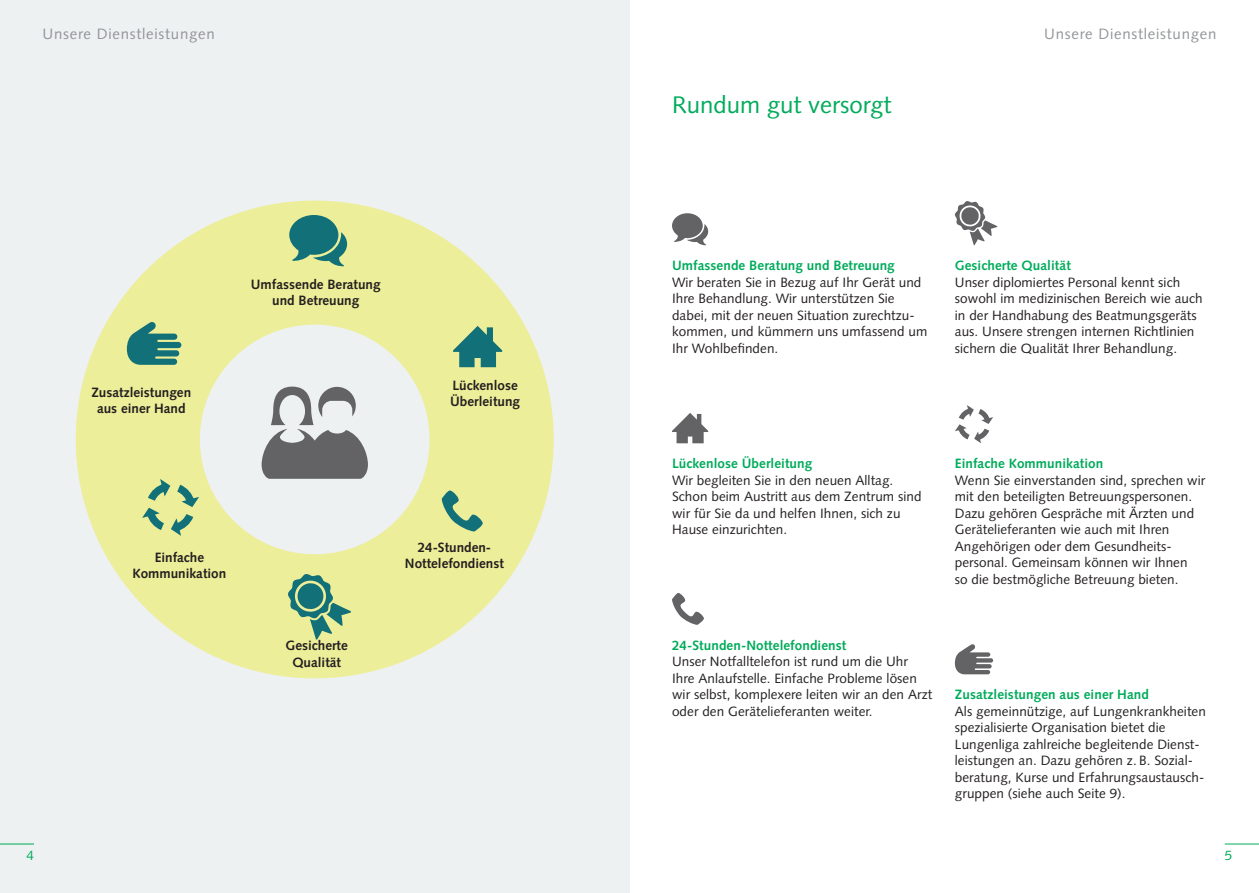
<style>
.page{position:relative;width:1259px;height:893px;background:#fff}
.page>*{position:absolute;margin:0;border:0;box-sizing:border-box;transform-origin:0 0}
._2_head_16pt_roman{font:24px "Syntax";color:#00ab5b}
._1_kopfzeile_innen_1{font:15px "Syntax";letter-spacing:.05em;color:#939598}
._4_copy_ohne_einzug{font:13.5px/16.5px "Syntax";letter-spacing:.005em;color:#231f20}
._4_head_copy_9_pt{font:700 13.5px "Syntax";letter-spacing:.005em;color:#00ab5b}
.t1{font:700 13.5px/16.2px "Syntax";color:#231f20;text-align:center}
._8_pagina{font:13.5px "Syntax";color:#00ab5b}
</style>
<div class="page">
<hr style="left:1224px;top:844px;width:35px;height:1px;background:#00ab5b">
<div style="left:0;top:0;width:629px;height:893px;background:#edf1f2"></div>
<svg style="left:672px;top:213px;width:36px;height:32px"></svg>
<svg style="left:672px;top:413px;width:36px;height:30px"></svg>
<svg style="left:672px;top:593px;width:32px;height:32px"></svg>
<svg style="left:954px;top:201px;width:44px;height:45px"></svg>
<svg style="left:955px;top:405px;width:38px;height:38px"></svg>
<svg style="left:955px;top:644px;width:38px;height:30px"></svg>
<hr style="left:0;top:844px;width:34px;height:1px;background:#00ab5b">
<svg style="left:76px;top:201px;width:478px;height:477px;fill:#edee99"></svg>
<svg style="left:262px;top:387px;width:106px;height:92px"></svg>
<svg style="left:288px;top:574px;width:64px;height:67px;background:#95bb8b"></svg>
<svg style="left:148px;top:479px;width:22px;height:22px"></svg>
<svg style="left:142px;top:508px;width:22px;height:22px"></svg>
<svg style="left:171px;top:514px;width:22px;height:22px"></svg>
<svg style="left:177px;top:485px;width:22px;height:22px"></svg>
<svg style="left:127px;top:321px;width:54px;height:44px;background:#5f9d83"></svg>
<svg style="left:289px;top:215px;width:58px;height:51px;background:#5a9982"></svg>
<svg style="left:442px;top:490px;width:41px;height:41px;background:#a0c28d"></svg>
<svg style="left:453px;top:326px;width:49px;height:41px;background:#649f84"></svg>
<p class="_1_kopfzeile_innen_1" style="left:43px;top:25px;width:174px">Unsere Dienstleistungen</p>
<p class="_1_kopfzeile_innen_1" style="left:1044px;top:25px;width:174px">Unsere Dienstleistungen</p>
<p class="_2_head_16pt_roman" style="left:672px;top:91px;width:221px">Rundum gut versorgt</p>
<p class="t1" style="left:91px;top:384px;width:101px">Zusatzleistungen aus einer Hand</p>
<p class="t1" style="left:251px;top:276px;width:131px">Umfassende Beratung und Betreuung</p>
<p class="t1" style="left:450px;top:377px;width:71px;text-align:left">Lückenlose<br>Überleitung</p>
<p class="t1" style="left:132px;top:550px;width:95px">Einfache<br>Kommunikation</p>
<p class="t1" style="left:286px;top:638px;width:64px">Gesicherte<br>Qualität</p>
<p class="t1" style="left:405px;top:540px;width:100px">24-Stunden-<br>Nottelefondienst</p>
<p class="_8_pagina" style="left:27px;top:848px;width:9px">4</p>
<p class="_4_head_copy_9_pt" style="left:672px;top:258px;width:224px">Umfassende Beratung und Betreuung</p>
<p class="_4_copy_ohne_einzug" style="left:672px;top:274px;width:257px">Wir beraten Sie in Bezug auf Ihr Gerät und Ihre Behandlung. Wir unterstützen Sie dabei, mit der neuen Situation zurechtzu&shy;kommen, und kümmern uns umfassend um Ihr Wohlbefinden.</p>
<p class="_4_head_copy_9_pt" style="left:955px;top:258px;width:117px">Gesicherte Qualität</p>
<p class="_4_copy_ohne_einzug" style="left:955px;top:274px;width:249px">Unser diplomiertes Personal kennt sich sowohl im medizinischen Bereich wie auch in der Handhabung des Beatmungsgeräts aus. Unsere strengen internen Richtlinien sichern die Qualität Ihrer Behandlung.</p>
<p class="_4_head_copy_9_pt" style="left:672px;top:456px;width:142px">Lückenlose Überleitung</p>
<p class="_4_copy_ohne_einzug" style="left:672px;top:472px;width:251px">Wir begleiten Sie in den neuen Alltag.<br>Schon beim Austritt aus dem Zentrum sind wir für Sie da und helfen Ihnen, sich zu Hause einzurichten.</p>
<p class="_4_head_copy_9_pt" style="left:672px;top:637px;width:176px">24-Stunden-Nottelefondienst</p>
<p class="_4_copy_ohne_einzug" style="left:672px;top:653px;width:262px">Unser Notfalltelefon ist rund um die Uhr Ihre Anlaufstelle. Einfache Probleme lösen wir selbst, komplexere leiten wir an den Arzt oder den Gerätelieferanten weiter.</p>
<p class="_4_head_copy_9_pt" style="left:955px;top:456px;width:150px">Einfache Kommunikation</p>
<p class="_4_copy_ohne_einzug" style="left:955px;top:472px;width:252px">Wenn Sie einverstanden sind, sprechen wir mit den beteiligten Betreuungspersonen.<br>Dazu gehören Gespräche mit Ärzten und Gerätelieferanten wie auch mit Ihren Angehörigen oder dem Gesundheits&shy;personal. Gemeinsam können wir Ihnen<br>so die bestmögliche Betreuung bieten.</p>
<p class="_4_head_copy_9_pt" style="left:955px;top:687px;width:196px">Zusatzleistungen aus einer Hand</p>
<p class="_4_copy_ohne_einzug" style="left:955px;top:703px;width:252px">Als gemeinnützige, auf Lungenkrankheiten spezialisierte Organisation bietet die Lungenliga zahlreiche begleitende Dienst&shy;leistungen an. Dazu gehören z. B. Sozial&shy;beratung, Kurse und Erfahrungsaustausch&shy;gruppen (siehe auch Seite 9).</p>
<p class="_8_pagina" style="left:1224px;top:848px;width:9px">5</p>
</div>
